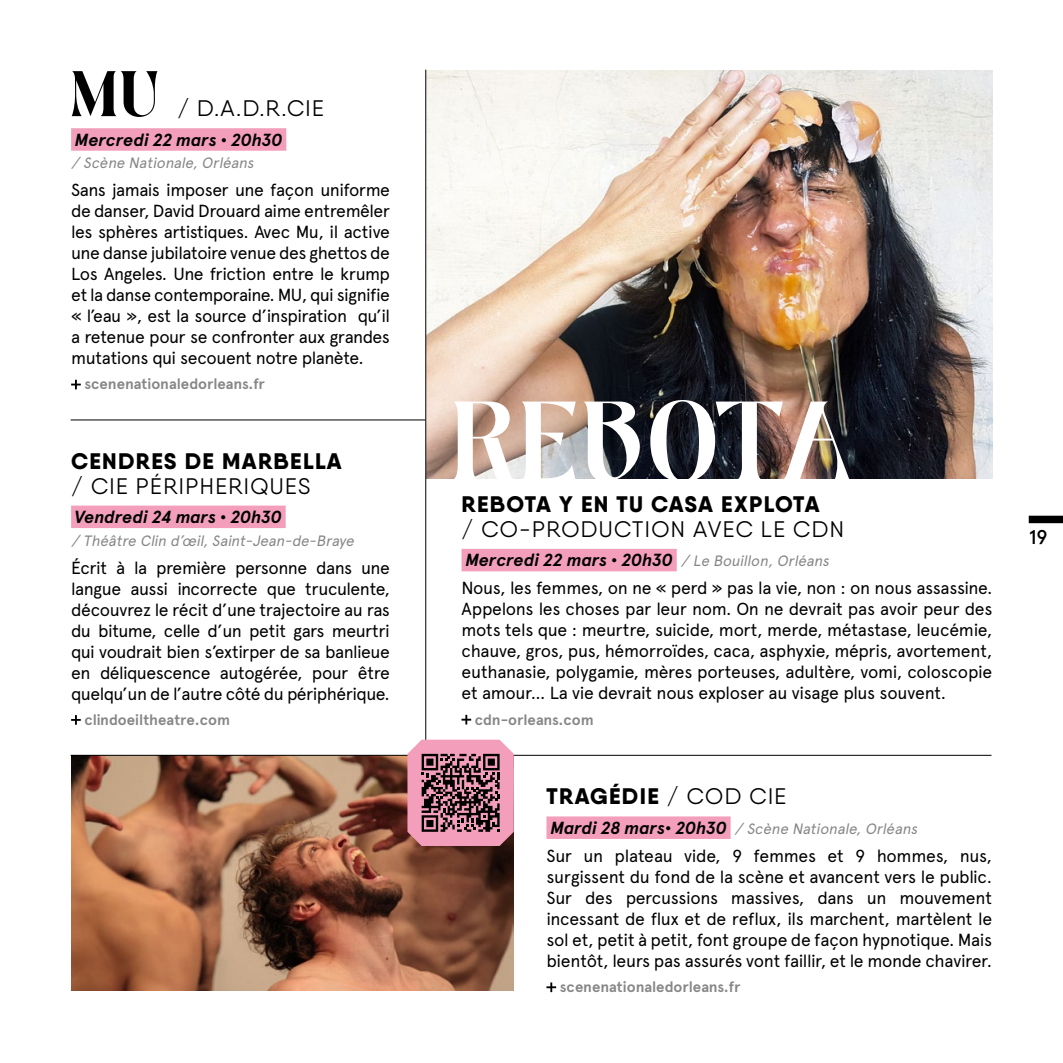
<style>
.page{position:relative;width:1063px;height:1063px;background:#fff}
.page>*{position:absolute;margin:0;border:0;box-sizing:border-box;transform-origin:0 0}
.t1{font:600 104.75px "Pretty Boy";letter-spacing:.05em;color:#fff}
.t2{font:700 60px "Pretty Boy";color:#000}
.t3{font:22.5px/25px "Qanelas";letter-spacing:.06em;color:#000}
.t4{font:800 22.5px/25px "Qanelas";letter-spacing:.06em;color:#000}
.t5{font:500 20px "Apercu Pro";color:#000}
.t6{font:17.5px/21px "Apercu Pro";letter-spacing:-.025em;color:#000;text-align:justify}
.t7{font:italic 700 17.5px "Apercu Pro";letter-spacing:-.005em;color:#000}
.t8{font:italic 15px "Apercu Pro";color:#878787}
.t9{font:700 15px "Apercu Pro";letter-spacing:-.005em;color:#878787}
.s1{font-weight:400}
.s2{font-weight:800}
.s3{font-weight:400;font-size:15px;color:#878787}
.s4{font-weight:700;font-size:17.5px;color:#000}
</style>
<div class="page">
<div style="left:1029px;top:516px;width:34px;height:7px;background:#000"></div>
<img style="left:426px;top:71px;width:566px;height:407px">
<div style="left:71px;top:128px;width:215px;height:23px;background:#f39eba"></div>
<svg style="left:71px;top:380px;width:10px;height:9px"></svg>
<div style="left:462px;top:549px;width:215px;height:22px;background:#f39eba"></div>
<svg style="left:462px;top:715px;width:9px;height:10px"></svg>
<div style="left:71px;top:506px;width:215px;height:22px;background:#f39eba"></div>
<svg style="left:71px;top:715px;width:10px;height:10px"></svg>
<hr style="left:71px;top:420px;width:354px;height:1px;background:#000">
<hr style="left:425px;top:70px;width:1px;height:921px;background:#000">
<div style="left:546px;top:816px;width:185px;height:23px;background:#f39eba"></div>
<svg style="left:546px;top:982px;width:10px;height:10px"></svg>
<img style="left:71px;top:756px;width:443px;height:235px">
<hr style="left:71px;top:755px;width:921px;height:1px;background:#000">
<svg style="left:407px;top:740px;width:107px;height:106px"></svg>
<p class="t2" style="left:71px;top:60px;width:89px">MU</p>
<p class="t3" style="left:177px;top:96px;width:148px">/ D.A.D.R.CIE</p>
<p class="t7" style="left:75px;top:126px;width:209px">Mercredi 22 mars • 20h30</p>
<p class="t8" style="left:71px;top:152px;width:188px">/ Scène Nationale,Orléans</p>
<p class="t6" style="left:71px;top:179px;width:320px">Sans jamais imposer une façon uniforme de danser, David Drouard aime entremêler les sphères artistiques. Avec Mu, il active une danse jubilatoire venue des ghettos de Los Angeles. Une friction entre le krump et la danse contemporaine. MU, qui signifie « l’eau », est la source d’inspiration qu’il a retenue pour se confronter aux grandes mutations qui secouent notre planète.</p>
<p class="t9" style="left:85px;top:373px;width:182px">scenenationaledorleans.fr</p>
<p class="t4" style="left:71px;top:448px;width:272px">CENDRES DE MARBELLA <span class="s1">/ CIE PÉRIPHERIQUES</span></p>
<p class="t7" style="left:75px;top:504px;width:208px">Vendredi 24 mars • 20h30</p>
<p class="t8" style="left:71px;top:529px;width:288px">/ Théâtre Clin d’œil,Saint-Jean-de-Braye</p>
<p class="t6" style="left:71px;top:556px;width:320px">Écrit à la première personne dans une langue aussi incorrecte que truculente, découvrez le récit d’une trajectoire au ras du bitume, celle d’un petit gars meurtri qui voudrait bien s’extirper de sa banlieue en déliquescence autogérée, pour être quelqu’un de l’autre côté du périphérique.</p>
<p class="t9" style="left:85px;top:708px;width:147px">clindoeiltheatre.com</p>
<p class="t1" style="left:452px;top:383px;width:401px">REBOTA</p>
<p class="t3" style="left:462px;top:491px;width:384px"><span class="s2">REBOTA Y EN TU CASA EXPLOTA<br></span>/ CO-PRODUCTION AVEC LE CDN</p>
<p class="t7" style="left:465px;top:547px;width:369px">Mercredi 22 mars • 20h30 <span class="s3">/ Le Bouillon,Orléans</span></p>
<p class="t6" style="left:462px;top:577px;width:532px">Nous, les femmes, on ne « perd » pas la vie, non : on nous assassine.<br>Appelons les choses par leur nom. On ne devrait pas avoir peur des mots tels que : meurtre, suicide, mort, merde, métastase, leucémie, chauve, gros, pus, hémorroïdes, caca, asphyxie, mépris, avortement, euthanasie, polygamie, mères porteuses, adultère, vomi, coloscopie et amour… La vie devrait nous exploser au visage plus souvent.</p>
<p class="t9" style="left:475px;top:708px;width:120px">cdn-orleans.com</p>
<p class="t4" style="left:547px;top:784px;width:241px">TRAGÉDIE <span class="s1">/ COD CIE</span></p>
<p class="t8" style="left:550px;top:817px;width:372px"><span class="s4">Mardi 2 8 m ars • 2 0h 3 0</span> / Scène Nationale,Orléans</p>
<p class="t6" style="left:546px;top:844px;width:447px">Sur un plateau vide, 9 femmes et 9 hommes, nus, surgissent du fond de la scène et avancent vers le public.<br>Sur des percussions massives, dans un mouvement incessant de flux et de reflux, ils marchent, martèlent le sol et, petit à petit, font groupe de façon hypnotique. Mais bientôt, leurs pas assurés vont faillir, et le monde chavirer.</p>
<p class="t9" style="left:560px;top:976px;width:182px">scenenationaledorleans.fr</p>
<p class="t5" style="left:1029px;top:522px;width:21px">19</p>
</div>
